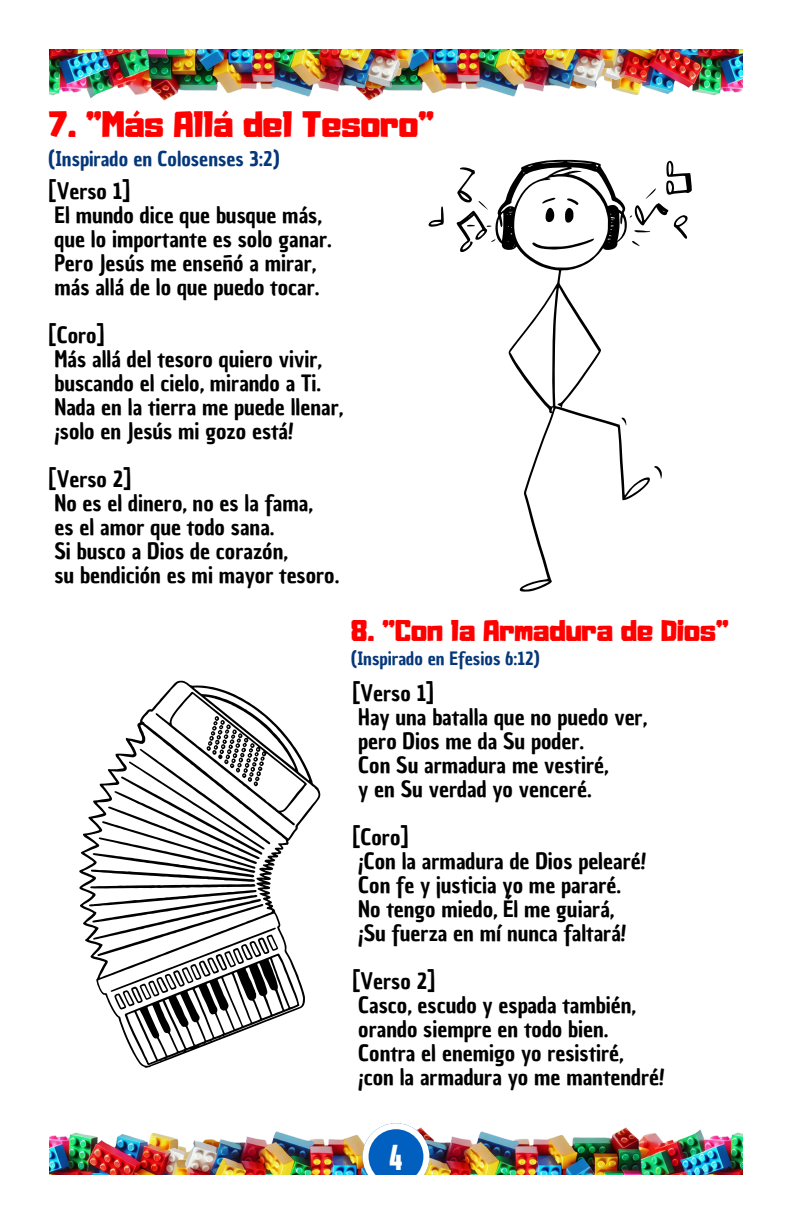
<style>
.page{position:relative;width:792px;height:1224px;background:#fff}
.page>*{position:absolute;margin:0;border:0;box-sizing:border-box;transform-origin:0 0}
.t1{font:36px "Alpha";color:#fff}
.t2{font:32.2px "Adumu";color:#f00}
.t3{font:26.4px "Adumu";color:#f00}
.t4{font:22px/24px "Chau Philomene One";color:#000}
.t5{font:20px "Chau Philomene One";color:#05377a}
.t6{font:18px "Chau Philomene One";color:#05377a}
</style>
<div class="page">
<img style="left:49px;top:49px;width:68px;height:50px">
<img style="left:646px;top:49px;width:97px;height:47px">
<img style="left:441px;top:49px;width:205px;height:48px">
<img style="left:117px;top:49px;width:324px;height:52px">
<img style="left:673px;top:1129px;width:70px;height:46px">
<img style="left:49px;top:1132px;width:95px;height:43px">
<img style="left:144px;top:1131px;width:205px;height:44px">
<img style="left:349px;top:1127px;width:324px;height:48px">
<svg style="left:363px;top:1123px;width:66px;height:52px"></svg>
<svg style="left:428px;top:160px;width:264px;height:432px"></svg>
<svg style="left:79px;top:681px;width:242px;height:387px"></svg>
<svg style="left:89px;top:692px;width:218px;height:318px"></svg>
<h2 class="t2" style="left:49px;top:111px;width:387px">7. "Más Allá del Tesoro"</h2>
<p class="t5" style="left:49px;top:145px;width:232px">(Inspirado en Colosenses 3:2)</p>
<p class="t4" style="left:49px;top:179px;width:285px">[Verso 1]<br>El mundo dice que busque más, que lo importante es solo ganar.<br>Pero Jesús me enseñó a mirar,</p>
<p class="t4" style="left:49px;top:263px;width:272px;line-height:48px">más allá de lo que puedo tocar. [Coro]</p>
<p class="t4" style="left:54px;top:347px;width:269px">Más allá del tesoro quiero vivir, buscando el cielo, mirando a Ti.</p>
<p class="t4" style="left:54px;top:395px;width:290px">Nada en la tierra me puede llenar, ¡solo en Jesús mi gozo está!</p>
<p class="t4" style="left:49px;top:467px;width:266px">[Verso 2]<br>No es el dinero, no es la fama,</p>
<h1 class="t4" style="left:54px;top:515px;width:286px">es el amor que todo sana.<br>Si busco a Dios de corazón,<br>su bendición es mi mayor tesoro.</h1>
<p class="t3" style="left:351px;top:620px;width:379px">8. "Con la Armadura de Dios"</p>
<h3 class="t6" style="left:351px;top:646px;width:190px">(Inspirado en Efesios 6:12)</h3>
<h3 class="t4" style="left:352px;top:681px;width:296px">[Verso 1]<br>Hay una batalla que no puedo ver, pero Dios me da Su poder.</h3>
<p class="t4" style="left:358px;top:753px;width:252px">Con Su armadura me vestiré, y en Su verdad yo venceré.</p>
<p class="t4" style="left:352px;top:825px;width:295px">[Coro]<br>¡Con la armadura de Dios pelearé!</p>
<h3 class="t4" style="left:358px;top:873px;width:270px">Con fe y justicia yo me pararé.<br>No tengo miedo, Él me guiará, ¡Su fuerza en mí nunca faltará!</h3>
<h3 class="t4" style="left:352px;top:969px;width:84px">[Verso 2]</h3>
<h3 class="t4" style="left:358px;top:993px;width:279px">Casco, escudo y espada también, orando siempre en todo bien.<br>Contra el enemigo yo resistiré,</h3>
<h3 class="t4" style="left:358px;top:1065px;width:308px">¡con la armadura yo me mantendré!</h3>
<p class="t1" style="left:389px;top:1141px;width:16px">4</p>
</div>
